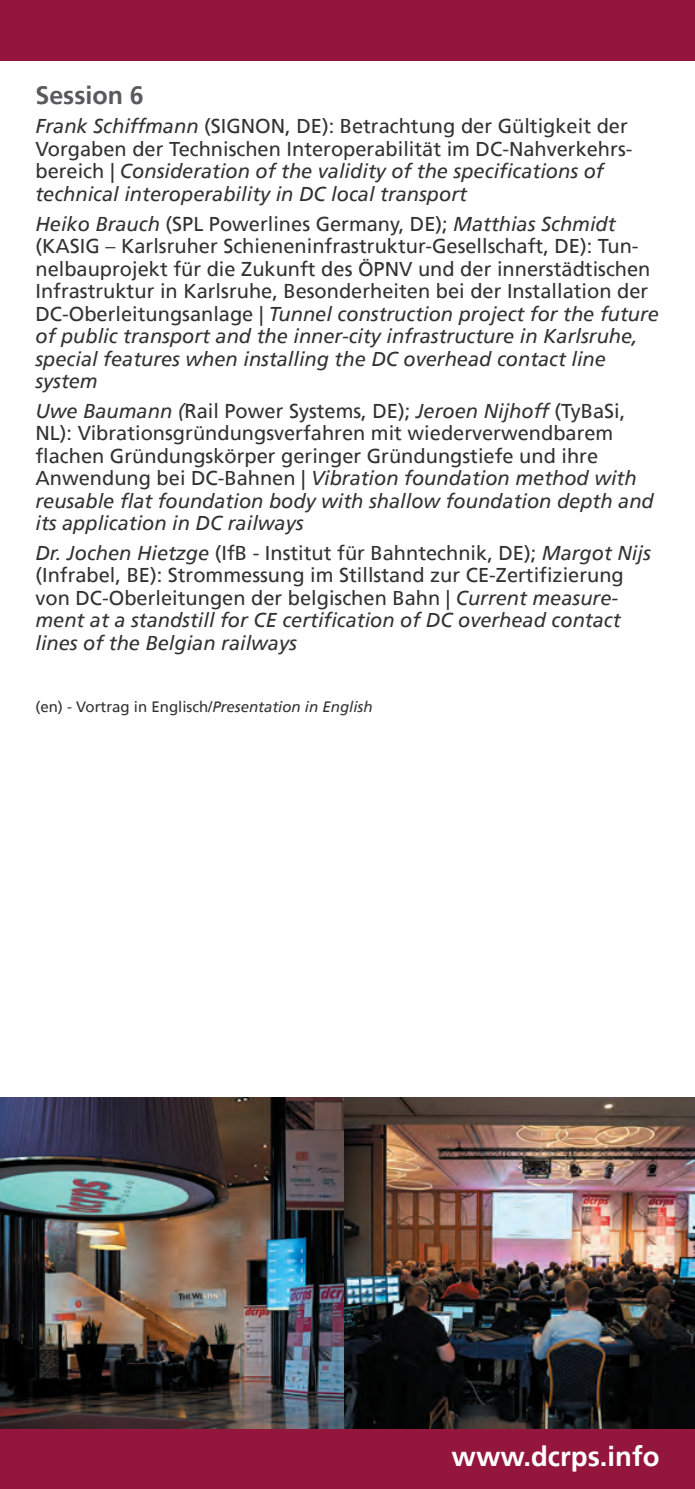
<style>
.page{position:relative;width:695px;height:1489px;background:#fff}
.page>*{position:absolute;margin:0;border:0;box-sizing:border-box;transform-origin:0 0}
.t1{font:700 27.5px "Frutiger";color:#fff}
.Text_head{font:700 25px "Frutiger";color:#5a5a5d}
.Text_body_small{font:20px/22.5px "Frutiger";color:#333233}
.Text_body_small-2{font:italic 20px/22.5px "Frutiger";color:#333233}
.Text_body_small-3{font:15px "Frutiger";color:#333233}
.s1{font-style:normal}
.s2{font-style:italic}
</style>
<div class="page">
<div style="left:0;top:1427px;width:694px;height:61px;background:#94163d"></div>
<div style="left:0;top:0;width:694px;height:61px;background:#94163d"></div>
<img style="left:0;top:1097px;width:344px;height:330px">
<img style="left:344px;top:1097px;width:350px;height:330px">
<p class="Text_head" style="left:35px;top:80px;width:110px">Session 6</p>
<p class="Text_body_small-2" style="left:35px;top:115px;width:598px">Frank Schiffmann <span class="s1">(SIGNON, DE): Betrachtung der Gültigkeit der Vorgaben der Technischen Interoperabilität im DC-Nahverkehrs&shy;bereich</span> | Consideration of the validity of the specifications of technical interoperability in DC local transport</p>
<p class="Text_body_small" style="left:35px;top:212px;width:625px"><span class="s2">Heiko Brauch</span> (SPL Powerlines Germany, DE); <span class="s2">Matthias Schmidt </span>(KASIG – Karlsruher Schieneninfrastruktur-Gesellschaft, DE): Tun&shy;nelbauprojekt für die Zukunft des ÖPNV und der innerstädtischen Infrastruktur in Karlsruhe, Besonderheiten bei der Installation der DC-Oberleitungsanlage | <span class="s2">Tunnel construction project for the future of public transport and the inner-city infrastructure in Karlsruhe, special features when installing the DC overhead contact line system</span></p>
<p class="Text_body_small" style="left:35px;top:399px;width:619px"><span class="s2">Uwe Baumann (</span>Rail Power Systems, DE); <span class="s2">Jeroen Nijhoff</span> (TyBaSi, NL): Vibrationsgründungsverfahren mit wiederverwendbarem flachen Gründungskörper geringer Gründungstiefe und ihre Anwendung bei DC-Bahnen | <span class="s2">Vibration foundation method with reusable flat foundation body with shallow foundation depth and its application in DC railways</span></p>
<p class="Text_body_small" style="left:35px;top:542px;width:616px"><span class="s2">Dr. Jochen Hietzge</span> (IfB - Institut für Bahntechnik, DE); <span class="s2">Margot Nijs </span>(Infrabel, BE): Strommessung im Stillstand zur CE-Zertifizierung von DC-Oberleitungen der belgischen Bahn | <span class="s2">Current measure&shy;ment at a standstill for CE certification of DC overhead contact lines of the Belgian railways</span></p>
<p class="Text_body_small-3" style="left:35px;top:697px;width:338px">(en) - Vortrag in Englisch/<span class="s2">Presentation in English</span></p>
<h1 class="t1" style="left:451px;top:1440px;width:209px">www.dcrps.info</h1>
</div>
